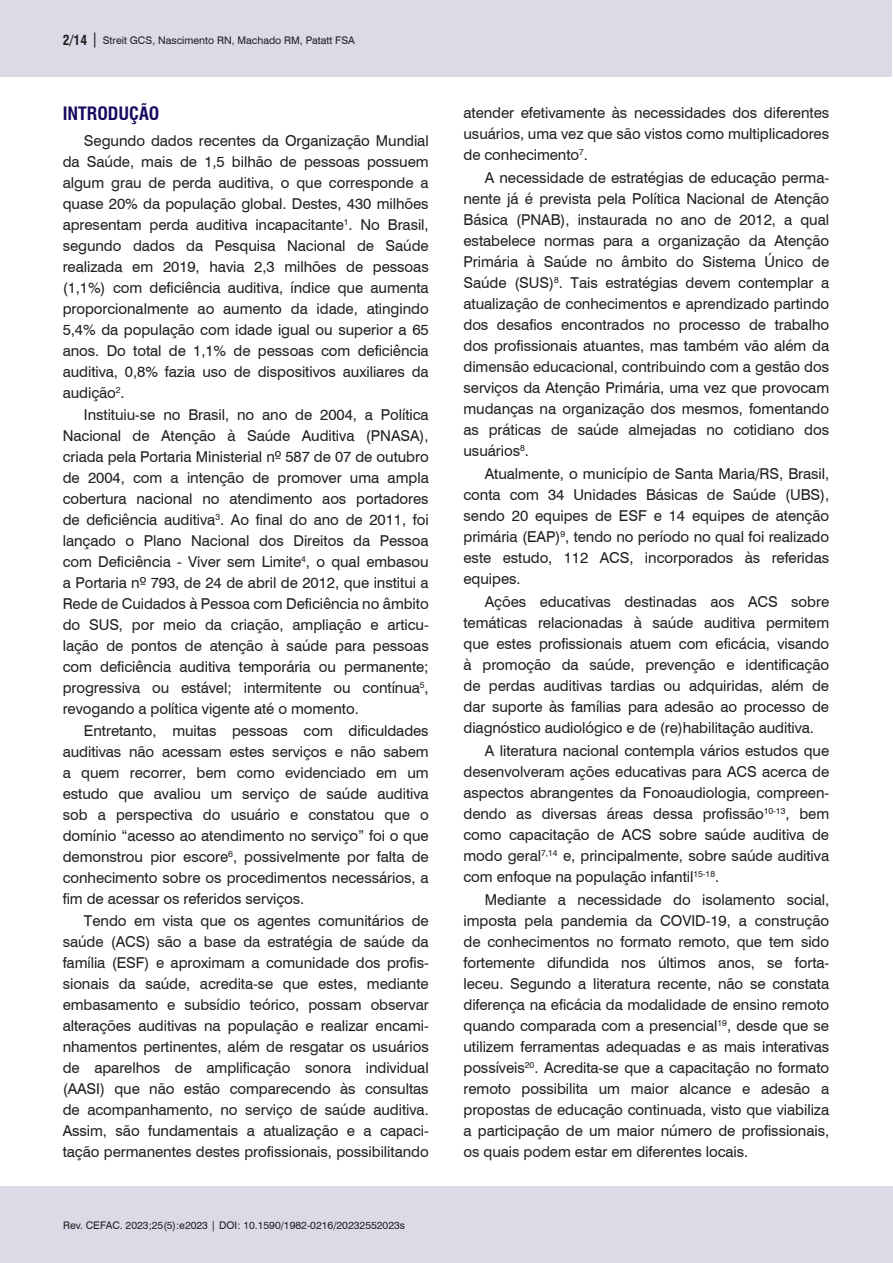
<style>
.page{position:relative;width:893px;height:1263px;background:#fff}
.page>*{position:absolute;margin:0;border:0;box-sizing:border-box;transform-origin:0 0}
.Nivel_1{font:700 condensed 18px "Swiss 721 BT";color:#18085f}
.Corpo_do_texto{font:15px/21px "Swiss 721 BT";letter-spacing:-.005em;color:#231f20;text-align:justify}
.t1{font:10.5px "Swiss 721 BT";color:#231f20}
.s1{font-weight:700;font-stretch:condensed;font-size:13.5px}
.s2{font-size:15px}
</style>
<div class="page">
<div style="left:0;top:1186px;width:892px;height:77px;background:#dcdae7"></div>
<div style="left:0;top:0;width:892px;height:77px;background:#dcdae7"></div>
<p class="t1" style="left:63px;top:33px;width:294px"><span class="s1">2/14</span> <span class="s2">|</span> Streit GCS, Nascimento RN, Machado RM, Patatt FSA</p>
<p class="Nivel_1" style="left:63px;top:103px;width:98px">INTRODUÇÃO</p>
<p class="Corpo_do_texto" style="left:63px;top:130px;width:368px;text-indent:21px">Segundo dados recentes da Organização Mundial da Saúde, mais de 1,5 bilhão de pessoas possuem algum grau de perda auditiva, o que corresponde a quase 20% da população global. Destes, 430 milhões apresentam perda auditiva incapacitante<sup>1</sup>. No Brasil, segundo dados da Pesquisa Nacional de Saúde realizada em 2019, havia 2,3 milhões de pessoas (1,1%) com deficiência auditiva, índice que aumenta proporcionalmente ao aumento da idade, atingindo 5,4% da população com idade igual ou superior a 65 anos. Do total de 1,1% de pessoas com deficiência auditiva, 0,8% fazia uso de dispositivos auxiliares da audição<sup>2</sup>.</p>
<p class="Corpo_do_texto" style="left:63px;top:403px;width:368px;text-indent:21px">Instituiu-se no Brasil, no ano de 2004, a Política Nacional de Atenção à Saúde Auditiva (PNASA), criada pela Portaria Ministerial nº 587 de 07 de outubro de 2004, com a intenção de promover uma ampla cobertura nacional no atendimento aos portadores de deficiência auditiva<sup>3</sup>. Ao final do ano de 2011, foi lançado o Plano Nacional dos Direitos da Pessoa com Deficiência - Viver sem Limite<sup>4</sup>, o qual embasou a Portaria nº 793, de 24 de abril de 2012, que institui a Rede de Cuidados à Pessoa com Deficiência no âmbito do SUS, por meio da criação, ampliação e articu&shy;lação de pontos de atenção à saúde para pessoas com deficiência auditiva temporária ou permanente; progressiva ou estável; intermitente ou contínua<sup>5</sup>, revogando a política vigente até o momento.</p>
<p class="Corpo_do_texto" style="left:63px;top:719px;width:368px;text-indent:21px">Entretanto, muitas pessoas com dificuldades auditivas não acessam estes serviços e não sabem a quem recorrer, bem como evidenciado em um estudo que avaliou um serviço de saúde auditiva sob a perspectiva do usuário e constatou que o domínio “acesso ao atendimento no serviço” foi o que demonstrou pior escore<sup>6</sup>, possivelmente por falta de conhecimento sobre os procedimentos necessários, a fim de acessar os referidos serviços.</p>
<p class="Corpo_do_texto" style="left:63px;top:909px;width:368px;text-indent:21px">Tendo em vista que os agentes comunitários de saúde (ACS) são a base da estratégia de saúde da família (ESF) e aproximam a comunidade dos profis&shy;sionais da saúde, acredita-se que estes, mediante embasamento e subsídio teórico, possam observar alterações auditivas na população e realizar encami&shy;nhamentos pertinentes, além de resgatar os usuários de aparelhos de amplificação sonora individual (AASI) que não estão comparecendo às consultas de acompanhamento, no serviço de saúde auditiva.<br>Assim, são fundamentais a atualização e a capaci&shy;tação permanentes destes profissionais, possibilitando</p>
<p class="t1" style="left:63px;top:1218px;width:344px">Rev. CEFAC. 2023;25(5):e2023 | DOI: 10.1590/1982-0216/20232552023s</p>
<p class="Corpo_do_texto" style="left:463px;top:101px;width:367px">atender efetivamente às necessidades dos diferentes usuários, uma vez que são vistos como multiplicadores de conhecimento<sup>7</sup>.</p>
<p class="Corpo_do_texto" style="left:463px;top:166px;width:367px;text-indent:21px">A necessidade de estratégias de educação perma&shy;nente já é prevista pela Política Nacional de Atenção Básica (PNAB), instaurada no ano de 2012, a qual estabelece normas para a organização da Atenção Primária à Saúde no âmbito do Sistema Único de Saúde (SUS)<sup>8</sup>. Tais estratégias devem contemplar a atualização de conhecimentos e aprendizado partindo dos desafios encontrados no processo de trabalho dos profissionais atuantes, mas também vão além da dimensão educacional, contribuindo com a gestão dos serviços da Atenção Primária, uma vez que provocam mudanças na organização dos mesmos, fomentando as práticas de saúde almejadas no cotidiano dos usuários<sup>8</sup>.</p>
<p class="Corpo_do_texto" style="left:463px;top:462px;width:367px;text-indent:21px">Atualmente, o município de Santa Maria/RS, Brasil, conta com 34 Unidades Básicas de Saúde (UBS), sendo 20 equipes de ESF e 14 equipes de atenção primária (EAP)<sup>9</sup>, tendo no período no qual foi realizado este estudo, 112 ACS, incorporados às referidas equipes.</p>
<p class="Corpo_do_texto" style="left:463px;top:590px;width:367px;text-indent:21px">Ações educativas destinadas aos ACS sobre temáticas relacionadas à saúde auditiva permitem que estes profissionais atuem com eficácia, visando à promoção da saúde, prevenção e identificação de perdas auditivas tardias ou adquiridas, além de dar suporte às famílias para adesão ao processo de diagnóstico audiológico e de (re)habilitação auditiva.</p>
<p class="Corpo_do_texto" style="left:463px;top:739px;width:367px;text-indent:21px">A literatura nacional contempla vários estudos que desenvolveram ações educativas para ACS acerca de aspectos abrangentes da Fonoaudiologia, compreen&shy;dendo as diversas áreas dessa profissão<sup>10-13</sup>, bem como capacitação de ACS sobre saúde auditiva de modo geral<sup>7,14</sup> e, principalmente, sobre saúde auditiva com enfoque na população infantil<sup>15-18</sup>.</p>
<p class="Corpo_do_texto" style="left:463px;top:888px;width:367px;text-indent:21px">Mediante a necessidade do isolamento social, imposta pela pandemia da COVID-19, a construção de conhecimentos no formato remoto, que tem sido fortemente difundida nos últimos anos, se forta&shy;leceu. Segundo a literatura recente, não se constata diferença na eficácia da modalidade de ensino remoto quando comparada com a presencial<sup>19</sup>, desde que se utilizem ferramentas adequadas e as mais interativas possíveis<sup>20</sup>. Acredita-se que a capacitação no formato remoto possibilita um maior alcance e adesão a propostas de educação continuada, visto que viabiliza a participação de um maior número de profissionais, os quais podem estar em diferentes locais.</p>
</div>
